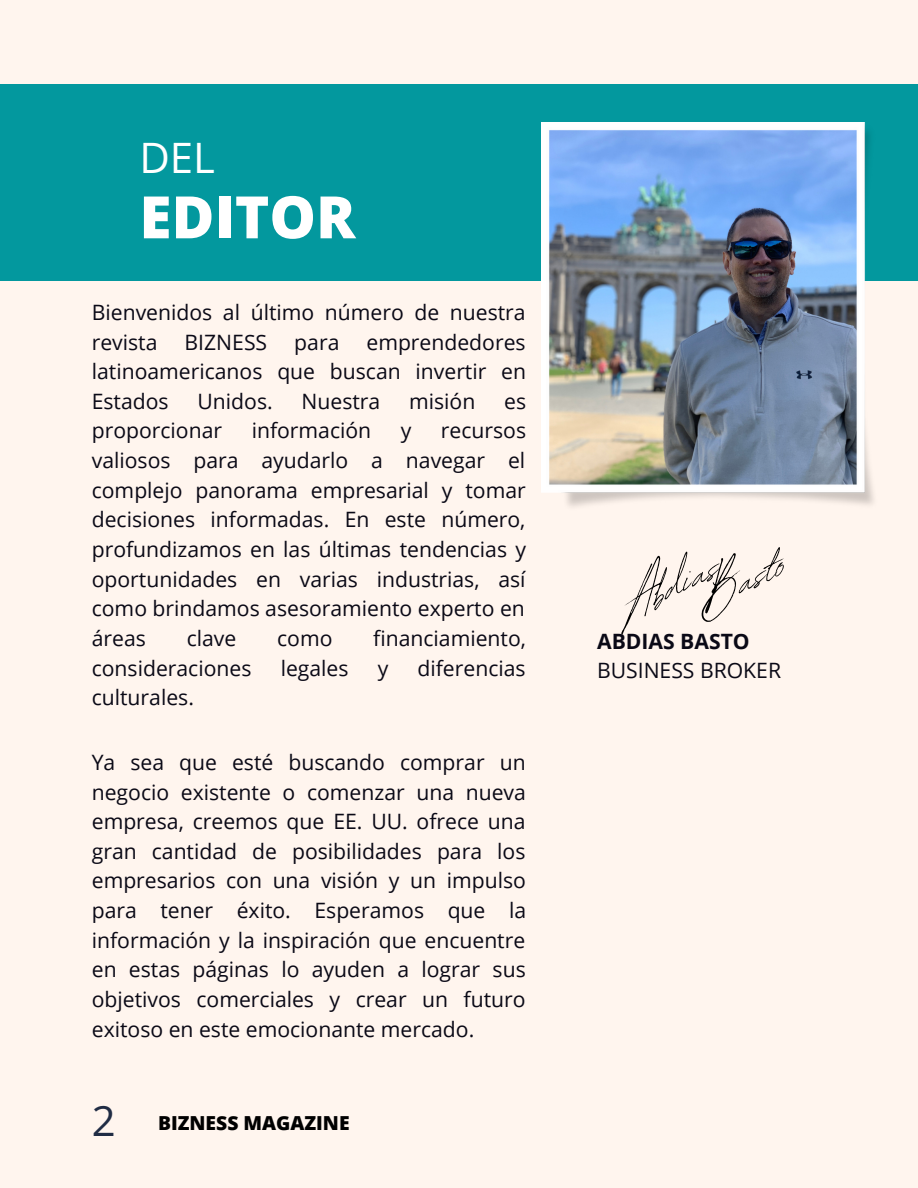
<style>
.page{position:relative;width:918px;height:1188px;background:#fff5ee}
.page>*{position:absolute;margin:0;border:0;box-sizing:border-box;transform-origin:0 0}
.t1{font:60px "Revive 80 Signature";color:#000}
.t2{font:800 58.5px "Open Sans";color:#fff}
.t3{font:41.85px "Open Sans";color:#fff}
.t4{font:21.15px/29.7px "Open Sans";color:#0a0916;text-align:justify}
.t5{font:700 21.15px "Open Sans";color:#0a0916}
.t6{font:800 19.35px "Open Sans";color:#000}
.s1{font-weight:400;font-size:41.85px;color:#202c44}
</style>
<div class="page">
<div style="left:0;top:84px;width:918px;height:197px;background:#03989e"></div>
<img style="left:542px;top:123px;width:332px;height:384px">
<h3 class="t3" style="left:139px;top:128px;width:77px">DEL</h3>
<h2 class="t2" style="left:139px;top:176px;width:218px">EDITOR</h2>
<p class="t4" style="left:92px;top:297px;width:435px">Bienvenidos al último número de nuestra revista</p>
<p class="t4" style="left:92px;top:326px;width:436px;text-indent:275px">emprendedores latinoamericanos que buscan invertir en Estados</p>
<p class="t4" style="left:185px;top:326px;width:84px">BIZNESS</p>
<p class="t4" style="left:294px;top:326px;width:47px">para</p>
<p class="t4" style="left:198px;top:386px;width:77px">Unidos.</p>
<p class="t4" style="left:302px;top:386px;width:80px">Nuestra</p>
<p class="t4" style="left:409px;top:386px;width:68px">misión</p>
<p class="t4" style="left:504px;top:386px;width:23px">es</p>
<p class="t4" style="left:92px;top:415px;width:132px">proporcionar</p>
<p class="t4" style="left:252px;top:415px;width:121px">información</p>
<p class="t4" style="left:401px;top:415px;width:12px">y</p>
<p class="t4" style="left:92px;top:415px;width:436px;text-indent:349px">recursos valiosos para ayudarlo a navegar el complejo panorama empresarial y tomar decisiones informadas. En este número, profundizamos en las últimas tendencias y oportunidades en varias industrias, así como brindamos asesoramiento experto en áreas</p>
<p class="t4" style="left:187px;top:623px;width:51px">clave</p>
<p class="t4" style="left:277px;top:623px;width:57px">como</p>
<p class="t4" style="left:373px;top:623px;width:154px">financiamiento,</p>
<p class="t4" style="left:92px;top:652px;width:161px">consideraciones</p>
<p class="t4" style="left:281px;top:652px;width:69px">legales</p>
<p class="t4" style="left:378px;top:652px;width:12px">y</p>
<p class="t4" style="left:418px;top:652px;width:110px">diferencias</p>
<p class="t4" style="left:92px;top:682px;width:104px">culturales.</p>
<p class="t4" style="left:92px;top:747px;width:436px">Ya sea que esté buscando comprar un negocio existente o comenzar una nueva empresa, creemos que EE. UU. ofrece una gran cantidad de posibilidades para los empresarios con una visión y un impulso para tener éxito. Esperamos que la información y la inspiración que encuentre en estas páginas lo ayuden a lograr sus objetivos comerciales y crear un futuro exitoso en este emocionante mercado.</p>
<p class="t6" style="left:92px;top:1110px;width:259px"><span class="s1">2</span> BIZNESS MAGAZINE</p>
<h1 class="t1" style="left:604px;top:567px;width:165px;rotate:-25deg">AbdiasBasto</h1>
<p class="t5" style="left:597px;top:627px;width:154px">ABDIAS BASTO</p>
<p class="t4" style="left:597px;top:655px;width:186px">BUSINESS BROKER</p>
</div>
